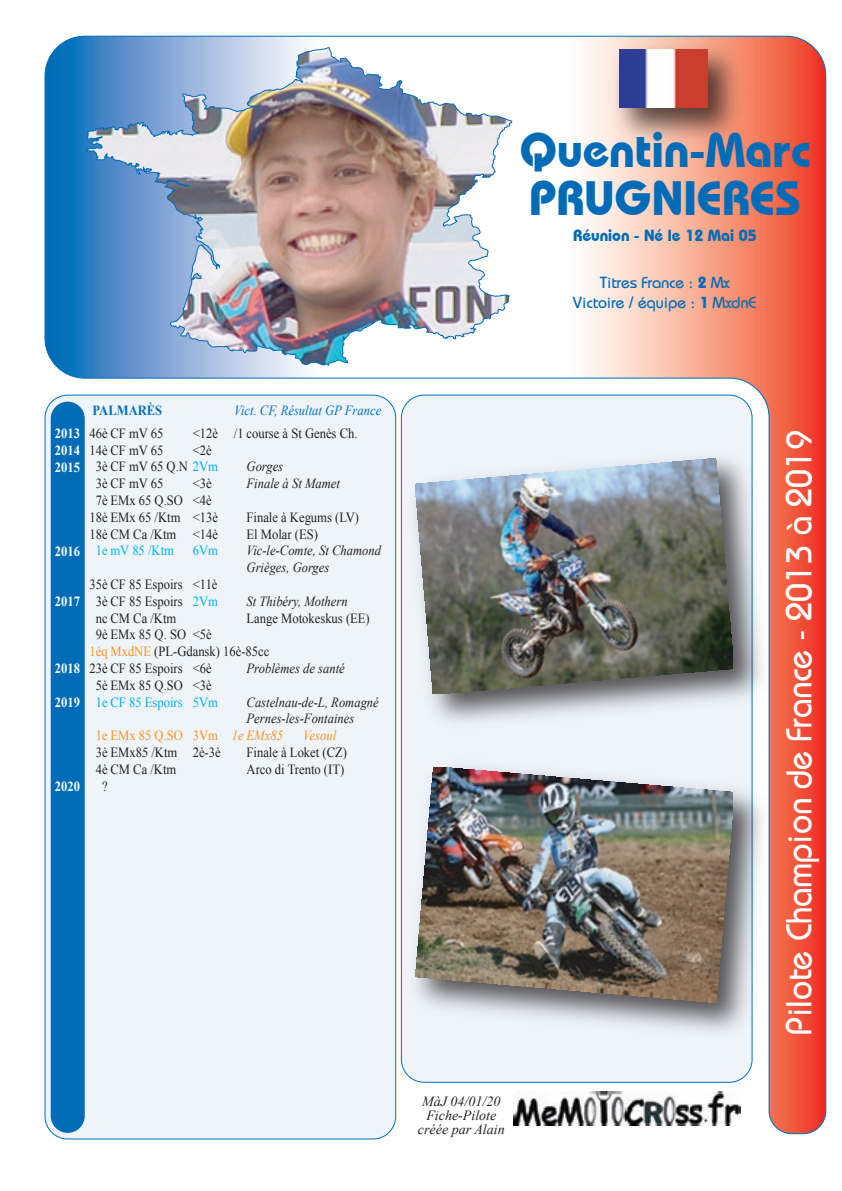
<style>
.page{position:relative;width:842px;height:1191px;background:#fff}
.page>*{position:absolute;margin:0;border:0;box-sizing:border-box;transform-origin:0 0}
.t1{font:700 48px/48px "Bauhaus IT Cby BT";color:#006bb6}
.t2{font:36px "Bauhaus";color:#fff;scale:.95 1}
.t3{font:16px/20px "Bauhaus";color:#006bb6;text-align:center}
.t4{font:700 16px "Bauhaus IT Cby BT";color:#006bb6}
.t5{font:14px/16.8px "Times New Roman";color:#231f20;scale:.9 1}
.t6{font:italic 14px/16.8px "Times New Roman";color:#231f20;scale:.9 1}
.t7{font:italic 14px/14px "Times New Roman";color:#231f20;text-align:center}
.t8{font:700 14px/16.8px "Times New Roman";color:#fff;text-align:justify;scale:.9 1}
.t9{font:italic 14px "Times New Roman";color:#0072bc;scale:.9 1}
.t10{font:14px "Times New Roman";color:#f7931d;scale:.9 1}
.t11{font:14px "Times New Roman";color:#00aeef;scale:.9 1}
.t12{font:14px "Times New Roman";color:#00b2eb;scale:.9 1}
.t13{font:700 14px "Times New Roman";color:#0072bc;scale:.9 1}
.t14{font:italic 14px "Times New Roman";color:#f7931d;scale:.9 1}
.s1{color:#00aeef}
.s2{color:#00b2eb}
.s3{color:#f7931d}
.s4{font-style:italic}
.s5{font-family:"Bauhaus IT Cby BT";font-weight:700}
</style>
<div class="page">
<img style="left:44px;top:36px;width:782px;height:1097px">
<img style="left:602px;top:35px;width:150px;height:118px">
<img style="left:620px;top:50px;width:87px;height:58px">
<p class="t8" style="left:55px;top:424px;width:29px">2013<br>2014<br>2015</p>
<p class="t8" style="left:55px;top:542px;width:29px">2016</p>
<p class="t8" style="left:55px;top:592px;width:29px">2017</p>
<p class="t8" style="left:55px;top:660px;width:29px">2018</p>
<p class="t8" style="left:55px;top:693px;width:29px">2019</p>
<p class="t8" style="left:55px;top:777px;width:29px">2020</p>
<p class="t13" style="left:93px;top:400px;width:79px">PALMARÈS</p>
<p class="t9" style="left:234px;top:400px;width:165px">Vict. CF, Résultat GP France</p>
<p class="t5" style="left:89px;top:424px;width:84px">46è CF mV 65</p>
<p class="t5" style="left:193px;top:424px;width:185px">&lt;12è /1 course à St Genès Ch.</p>
<p class="t5" style="left:89px;top:441px;width:84px">14è CF mV 65</p>
<p class="t5" style="left:96px;top:441px;width:137px;text-indent:97px">&lt;2è<br>3è CF mV 65 Q.N <span class="s1">2Vm</span></p>
<p class="t6" style="left:247px;top:458px;width:42px">Gorges</p>
<p class="t5" style="left:96px;top:475px;width:77px">3è CF mV 65</p>
<p class="t5" style="left:193px;top:475px;width:23px">&lt;3è</p>
<p class="t6" style="left:247px;top:475px;width:105px">Finale à St Mamet</p>
<p class="t5" style="left:89px;top:491px;width:144px;text-align:center">7è EMx 65 Q.SO &lt;4è<br>18è EMx 65 /Ktm &lt;13è</p>
<p class="t5" style="left:247px;top:508px;width:127px">Finale à Kegums (LV)</p>
<p class="t5" style="left:89px;top:525px;width:144px">18è CM Ca /Ktm &lt;14è</p>
<p class="t5" style="left:247px;top:525px;width:81px">El Molar (ES)</p>
<p class="t12" style="left:96px;top:541px;width:88px">1e mV 85 /Ktm</p>
<p class="t12" style="left:193px;top:541px;width:29px">6Vm</p>
<p class="t6" style="left:247px;top:542px;width:151px">Vic-le-Comte, St Chamond<br>Grièges, Gorges</p>
<p class="t5" style="left:89px;top:575px;width:144px;text-align:center">35è CF 85 Espoirs &lt;11è<br>3è CF 85 Espoirs <span class="s2">2Vm</span></p>
<p class="t6" style="left:247px;top:592px;width:114px">St Thibéry, Mothern</p>
<p class="t5" style="left:96px;top:609px;width:91px">nc CM Ca /Ktm</p>
<p class="t5" style="left:247px;top:609px;width:138px">Lange Motokeskus (EE)</p>
<p class="t5" style="left:89px;top:626px;width:201px;text-indent:6px">9è EMx 85 Q. SO &lt;5è<br><span class="s3">1éq MxdNE</span> (PL-Gdansk) 16è-85cc<br>23è CF 85 Espoirs &lt;6è</p>
<p class="t6" style="left:247px;top:659px;width:111px">Problèmes de santé</p>
<p class="t5" style="left:96px;top:676px;width:130px">5è EMx 85 Q.SO &lt;3è</p>
<p class="t11" style="left:96px;top:692px;width:137px">1e CF 85 Espoirs 5Vm</p>
<p class="t6" style="left:247px;top:693px;width:148px">Castelnau-de-L, Romagné</p>
<p class="t6" style="left:247px;top:710px;width:121px">Pernes-les-Fontaines</p>
<p class="t10" style="left:96px;top:726px;width:209px">1e EMx 85 Q.SO 3Vm <span class="s4">1e EMx85</span></p>
<p class="t14" style="left:303px;top:726px;width:38px">Vesoul</p>
<p class="t5" style="left:96px;top:743px;width:140px">3è EMx85 /Ktm 2è-3è</p>
<p class="t5" style="left:247px;top:743px;width:113px">Finale à Loket (CZ)</p>
<p class="t5" style="left:96px;top:760px;width:91px">4è CM Ca /Ktm</p>
<p class="t5" style="left:247px;top:760px;width:110px">Arco di Trento (IT)</p>
<p class="t5" style="left:102px;top:777px;width:8px">?</p>
<h1 class="t1" style="left:520px;top:125px;width:292px">Quentin-Marc<br>PRUGNIERES</h1>
<p class="t4" style="left:573px;top:225px;width:185px">Réunion - Né le 12 Mai 05</p>
<p class="t3" style="left:573px;top:272px;width:185px">Titres France : <span class="s5">2</span> Mx<br>Victoire / équipe : <span class="s5">1</span> MxdnE</p>
<p class="t7" style="left:418px;top:1094px;width:88px">MàJ 04/01/20<br>Fiche-Pilote créée par Alain</p>
<h2 class="t2" style="left:776px;top:1034px;width:637px;rotate:-90deg">Pilote Champion de France - 2013 à 2019</h2>
</div>
